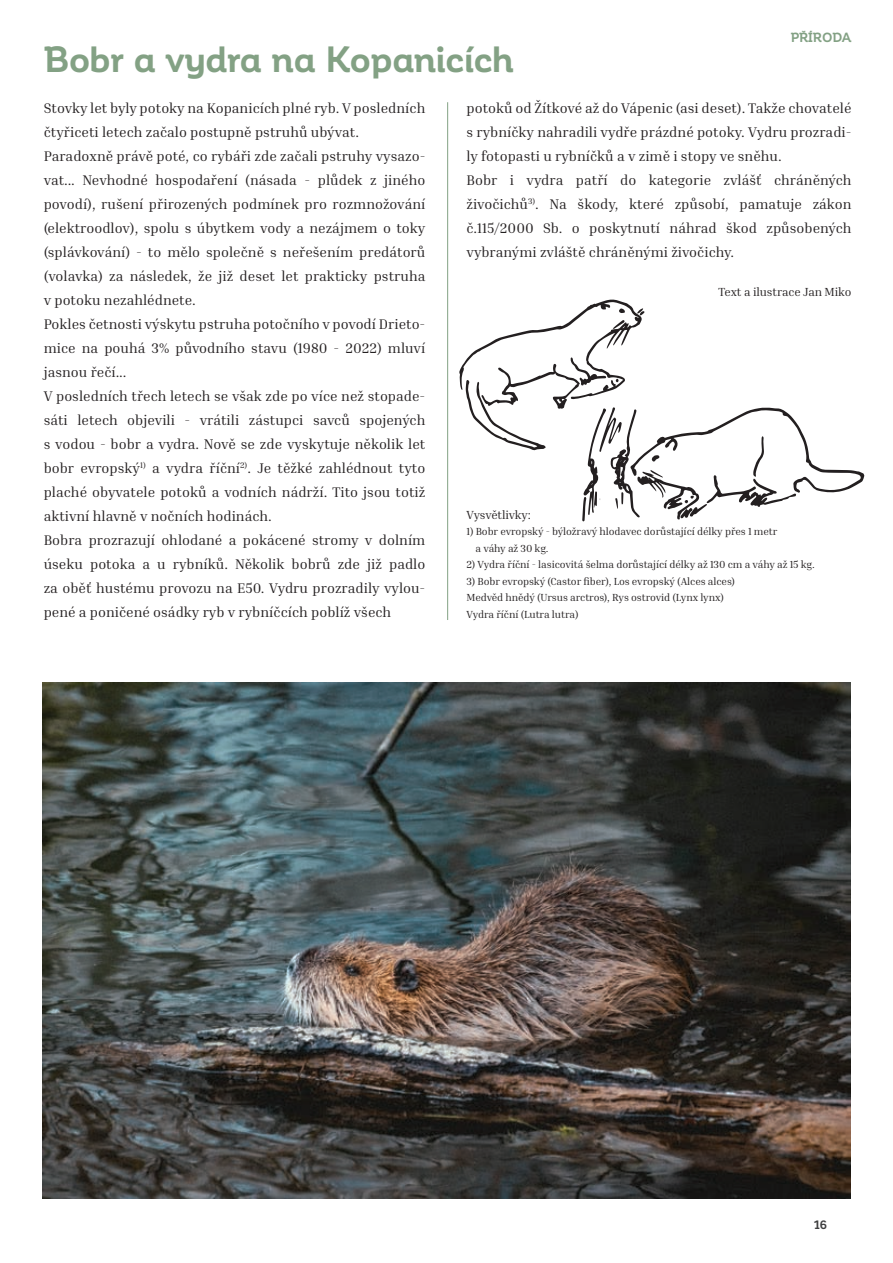
<style>
.page{position:relative;width:893px;height:1263px;background:#fff}
.page>*{position:absolute;margin:0;border:0;box-sizing:border-box;transform-origin:0 0}
.t1{font:700 36px "Corporative Alt";letter-spacing:-.02em;color:#83a184}
.t2{font:14.25px/24px "Inria Serif";color:#231f20}
.t3{font:700 13.05px "Corporative Alt";color:#83a184}
.t4{font:12px "Inria Serif";letter-spacing:-.01em;color:#231f20}
.t5{font:700 12px "Corporative Alt";color:#3e3e3f}
.t6{font:10.5px/16.5px "Inria Serif";letter-spacing:-.01em;color:#231f20}
</style>
<div class="page">
<hr style="left:447px;top:102px;width:1px;height:518px;background:#83a184">
<svg style="left:459px;top:299px;width:405px;height:222px"></svg>
<img style="left:42px;top:682px;width:808px;height:516px">
<h1 class="t1" style="left:44px;top:39px;width:472px">Bobr a vydra na Kopanicích</h1>
<p class="t3" style="left:791px;top:30px;width:62px">PŘÍRODA</p>
<p class="t2" style="left:44px;top:96px;width:383px">Stovky let byly potoky na Kopanicích plné ryb. V posledních čtyřiceti letech začalo postupně pstruhů ubývat.<br>Paradoxně právě poté, co rybáři zde začali pstruhy vysazo&shy;vat... Nevhodné hospodaření (násada - plůdek z jiného povodí), rušení přirozených podmínek pro rozmnožování (elektroodlov), spolu s úbytkem vody a nezájmem o toky (splávkování) - to mělo společně s neřešením predátorů (volavka) za následek, že již deset let prakticky pstruha v potoku nezahlédnete.<br>Pokles četnosti výskytu pstruha potočního v povodí Drieto&shy;mice na pouhá 3% původního stavu (1980 - 2022) mluví jasnou řečí...<br>V posledních třech letech se však zde po více než stopade&shy;sáti letech objevili - vrátili zástupci savců spojených s vodou - bobr a vydra. Nově se zde vyskytuje několik let bobr evropský<sup>1)</sup> a vydra říční<sup>2)</sup>. Je těžké zahlédnout tyto plaché obyvatele potoků a vodních nádrží. Tito jsou totiž aktivní hlavně v nočních hodinách.<br>Bobra prozrazují ohlodané a pokácené stromy v dolním úseku potoka a u rybníků. Několik bobrů zde již padlo za oběť hustému provozu na E50. Vydru prozradily vylou&shy;pené a poničené osádky ryb v rybníčcích poblíž všech</p>
<p class="t2" style="left:466px;top:96px;width:387px">potoků od Žítkové až do Vápenic (asi deset). Takže chovatelé s rybníčky nahradili vydře prázdné potoky. Vydru prozradi&shy;ly fotopasti u rybníčků a v zimě i stopy ve sněhu.<br>Bobr i vydra patří do kategorie zvlášť chráněných živočichů<sup>3)</sup>. Na škody, které způsobí, pamatuje zákon č.115/2000 Sb. o poskytnutí náhrad škod způsobených vybranými zvláště chráněnými živočichy.</p>
<p class="t4" style="left:718px;top:284px;width:135px">Text a ilustrace Jan Miko</p>
<p class="t4" style="left:466px;top:507px;width:66px">Vysvětlivky:</p>
<p class="t6" style="left:476px;top:523px;width:303px;text-indent:-9px">1) Bobr evropský - býložravý hlodavec dorůstající délky přes 1 metr a váhy až 30 kg.</p>
<p class="t6" style="left:466px;top:556px;width:350px">2) Vydra říční - lasicovitá šelma dorůstající délky až 130 cm a váhy až 15 kg.</p>
<p class="t6" style="left:466px;top:572px;width:270px">3) Bobr evropský (Castor fiber), Los evropský (Alces alces)<br>Medvěd hnědý (Ursus arctros), Rys ostrovid (Lynx lynx)<br>Vydra říční (Lutra lutra)</p>
<p class="t5" style="left:814px;top:1218px;width:14px">16</p>
</div>
